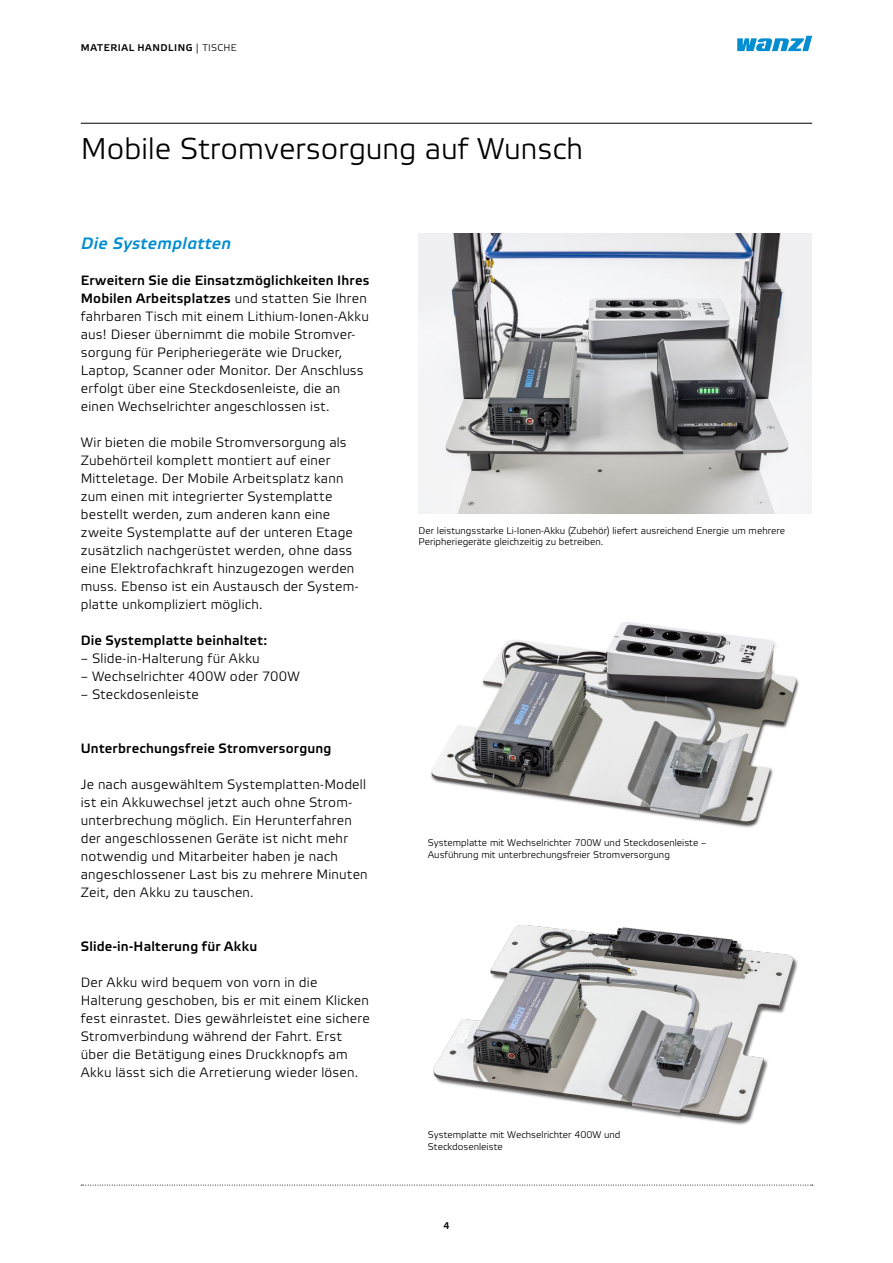
<style>
.page{position:relative;width:893px;height:1263px;background:#fff}
.page>*{position:absolute;margin:0;border:0;box-sizing:border-box;transform-origin:0 0}
.t1{font:300 30px "Wanzl Etelka";color:#000}
.t2{font:italic 500 16.5px "Wanzl Etelka";letter-spacing:.025em;color:#008dd1}
.t3{font:300 13.5px/18px "Wanzl Etelka";letter-spacing:.015em;color:#000}
.t4{font:500 13.5px "Wanzl Etelka";letter-spacing:.015em;color:#000}
.t5{font:300 9.75px/11.7px "Wanzl Etelka";color:#000}
.t6{font:500 9.75px "Wanzl Etelka";letter-spacing:.06em;color:#000}
.s1{font-weight:300}
.s2{font-weight:500}
</style>
<div class="page">
<svg style="left:737px;top:36px;width:75px;height:15px"></svg>
<img style="left:418px;top:234px;width:393px;height:279px">
<svg style="left:81px;top:1185px;width:732px;height:1px"></svg>
<img style="left:433px;top:925px;width:365px;height:200px">
<img style="left:430px;top:622px;width:369px;height:206px">
<hr style="left:81px;top:123px;width:731px;height:1px;background:#000">
<p class="t6" style="left:81px;top:42px;width:158px">MATERIAL HANDLING <span class="s1">| TISCHE</span></p>
<h1 class="t1" style="left:81px;top:132px;width:504px">Mobile Stromversorgung auf Wunsch</h1>
<p class="t2" style="left:81px;top:234px;width:152px">Die Systemplatten</p>
<p class="t3" style="left:81px;top:272px;width:290px"><span class="s2">Erweitern Sie die Einsatzmöglichkeiten Ihres Mobilen Arbeitsplatzes</span> und statten Sie Ihren fahrbaren Tisch mit einem Lithium-Ionen-Akku aus! Dieser übernimmt die mobile Stromver&shy;sorgung für Peripheriegeräte wie Drucker, Laptop, Scanner oder Monitor. Der Anschluss erfolgt über eine Steckdosenleiste, die an einen Wechselrichter angeschlossen ist.</p>
<p class="t3" style="left:81px;top:434px;width:279px">Wir bieten die mobile Stromversorgung als Zubehörteil komplett montiert auf einer Mitteletage. Der Mobile Arbeitsplatz kann zum einen mit integrierter Systemplatte bestellt werden, zum anderen kann eine zweite Systemplatte auf der unteren Etage zusätzlich nachgerüstet werden, ohne dass eine Elektrofachkraft hinzugezogen werden muss. Ebenso ist ein Austausch der System&shy;platte unkompliziert möglich.</p>
<p class="t4" style="left:81px;top:633px;width:188px">Die Systemplatte beinhaltet:</p>
<p class="t3" style="left:81px;top:650px;width:180px">– Slide-in-Halterung für Akku</p>
<p class="t3" style="left:81px;top:668px;width:220px">– Wechselrichter 400W oder 700W</p>
<p class="t3" style="left:81px;top:686px;width:120px">– Steckdosenleiste</p>
<p class="t4" style="left:81px;top:741px;width:252px">Unterbrechungsfreie Stromversorgung</p>
<p class="t3" style="left:81px;top:776px;width:288px">Je nach ausgewähltem Systemplatten-Modell ist ein Akkuwechsel jetzt auch ohne Strom&shy;unterbrechung möglich. Ein Herunterfahren der angeschlossenen Geräte ist nicht mehr notwendig und Mitarbeiter haben je nach angeschlossener Last bis zu mehrere Minuten Zeit, den Akku zu tauschen.</p>
<p class="t4" style="left:81px;top:939px;width:178px">Slide-in-Halterung für Akku</p>
<p class="t3" style="left:81px;top:974px;width:290px">Der Akku wird bequem von vorn in die Halterung geschoben, bis er mit einem Klicken fest einrastet. Dies gewährleistet eine sichere Stromverbindung während der Fahrt. Erst über die Betätigung eines Druckknopfs am Akku lässt sich die Arretierung wieder lösen.</p>
<p class="t5" style="left:418px;top:525px;width:368px">Der leistungsstarke Li-Ionen-Akku (Zubehör) liefert ausreichend Energie um mehrere<br>Peripheriegeräte gleichzeitig zu betreiben.</p>
<p class="t5" style="left:428px;top:837px;width:280px">Systemplatte mit Wechselrichter 700W und Steckdosenleiste –<br>Ausführung mit unterbrechungsfreier Stromversorgung</p>
<p class="t5" style="left:428px;top:1130px;width:194px">Systemplatte mit Wechselrichter 400W und<br>Steckdosenleiste</p>
<p class="t6" style="left:443px;top:1220px;width:8px">4</p>
</div>
